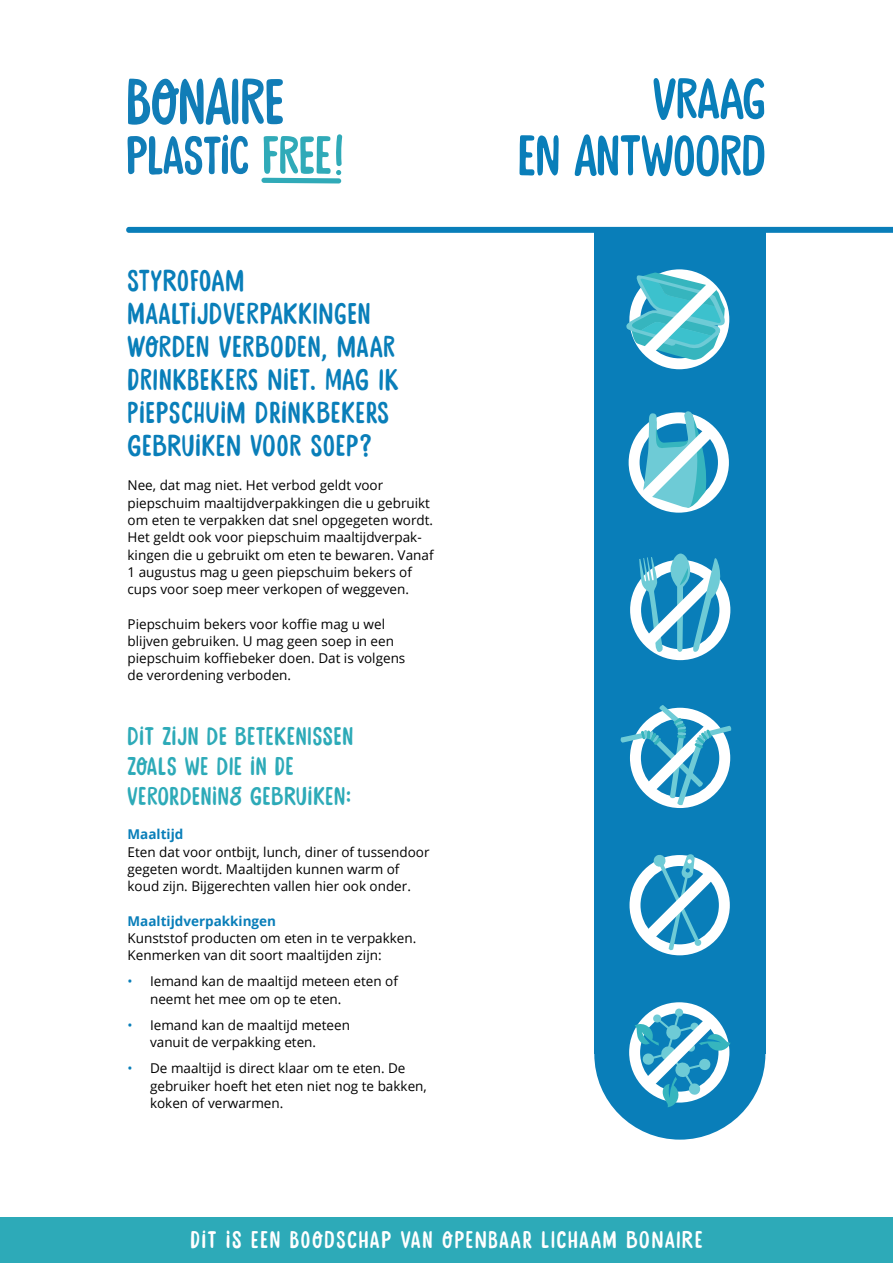
<style>
.page{position:relative;width:893px;height:1263px;background:#fff}
.page>*{position:absolute;margin:0;border:0;box-sizing:border-box;transform-origin:0 0}
.t1{font:57px/57px "Stick A Round W00 Stick A Round";color:#097eb9;text-align:right}
.t2{font:30px/33px "Stick A Round W00 Stick A Round";letter-spacing:.04em;color:#097eb9}
.t3{font:25.5px/30px "Stick A Round W00 Stick A Round";letter-spacing:.04em;color:#2daab8}
.t4{font:24px "Stick A Round W00 Stick A Round";letter-spacing:.08em;color:#fff}
.t5{font:13.5px/17.2px "Open Sans";color:#000}
.t6{font:700 13.5px "Open Sans";color:#097eb9}
.s1{color:#097eb9}
</style>
<div class="page">
<div style="left:594px;top:230px;width:171px;height:824px;background:#097eb9"></div>
<svg style="left:128px;top:78px;width:155px;height:47px"></svg>
<svg style="left:128px;top:135px;width:120px;height:40px"></svg>
<svg style="left:261px;top:134px;width:81px;height:49px"></svg>
<div style="left:0;top:1217px;width:893px;height:46px;background:#2daab8"></div>
<svg style="left:126px;top:227px;width:767px;height:6px"></svg>
<svg style="left:626px;top:269px;width:103px;height:100px"></svg>
<svg style="left:629px;top:411px;width:100px;height:102px"></svg>
<div style="left:594px;top:968px;width:171px;height:171px;background:#097eb9;border-radius:50%"></div>
<svg style="left:630px;top:553px;width:100px;height:107px"></svg>
<svg style="left:620px;top:705px;width:112px;height:103px"></svg>
<svg style="left:629px;top:854px;width:101px;height:101px"></svg>
<svg style="left:629px;top:1002px;width:101px;height:105px"></svg>
<h2 class="t2" style="left:128px;top:266px;width:273px">STYROFOAM<br>MAALTIJDVERPAKKINGEN<br>WORDEN VERBODEN, MAAR<br>DRINKBEKERS NIET. MAG IK<br>PIEPSCHUIM DRINKBEKERS<br>GEBRUIKEN VOOR SOEP?</h2>
<p class="t5" style="left:128px;top:477px;width:307px">Nee, dat mag niet. Het verbod geldt voor piepschuim maaltijdverpakkingen die u gebruikt om eten te verpakken dat snel opgegeten wordt.<br>Het geldt ook voor piepschuim maaltijdverpak&shy;kingen die u gebruikt om eten te bewaren. Vanaf 1 augustus mag u geen piepschuim bekers of cups voor soep meer verkopen of weggeven.</p>
<p class="t5" style="left:128px;top:615px;width:279px">Piepschuim bekers voor koffie mag u wel blijven gebruiken. U mag geen soep in een piepschuim koffiebeker doen. Dat is volgens de verordening verboden.</p>
<h3 class="t3" style="left:128px;top:722px;width:226px">DIT ZIJN DE BETEKENISSEN<br>ZOALS WE DIE IN DE<br>VERORDENING GEBRUIKEN:</h3>
<p class="t6" style="left:128px;top:825px;width:57px">Maaltijd</p>
<p class="t5" style="left:128px;top:843px;width:303px">Eten dat voor ontbijt, lunch, diner of tussendoor gegeten wordt. Maaltijden kunnen warm of koud zijn. Bijgerechten vallen hier ook onder.</p>
<p class="t6" style="left:128px;top:911px;width:150px">Maaltijdverpakkingen</p>
<p class="t5" style="left:128px;top:929px;width:290px">Kunststof producten om eten in te verpakken.<br>Kenmerken van dit soort maaltijden zijn:</p>
<p class="t5" style="left:150px;top:972px;width:249px;text-indent:-23px"><span class="s1">•</span> Iemand kan de maaltijd meteen eten of neemt het mee om op te eten.</p>
<p class="t5" style="left:150px;top:1016px;width:201px;text-indent:-23px"><span class="s1">•</span> Iemand kan de maaltijd meteen vanuit de verpakking eten.</p>
<p class="t5" style="left:150px;top:1059px;width:278px;text-indent:-23px"><span class="s1">•</span> De maaltijd is direct klaar om te eten. De gebruiker hoeft het eten niet nog te bakken, koken of verwarmen.</p>
<h1 class="t1" style="left:518px;top:73px;width:249px">VRAAG<br>EN ANTWOORD</h1>
<h3 class="t4" style="left:191px;top:1226px;width:513px">DIT IS EEN BOODSCHAP VAN OPENBAAR LICHAAM BONAIRE</h3>
</div>
